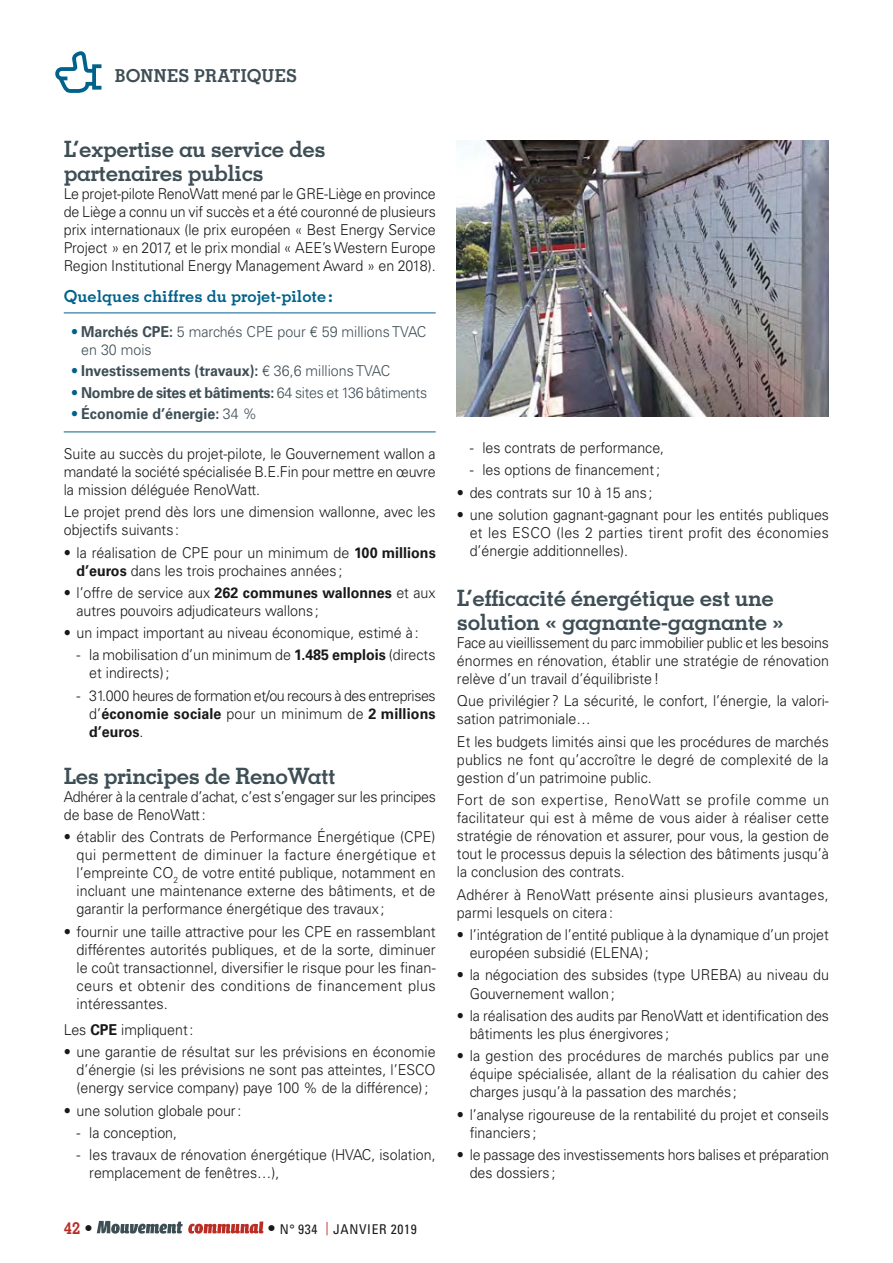
<style>
.page{position:relative;width:893px;height:1263px;background:#fff}
.page>*{position:absolute;margin:0;border:0;box-sizing:border-box;transform-origin:0 0}
.t1{font:700 22.5px/24px "Memphis LT Std";letter-spacing:-.02em;color:#3e4e55}
.t2{font:700 17.85px "Memphis LT Std";letter-spacing:.015em;color:#3e4e55}
.t3{font:700 16.5px "Memphis LT Std";color:#00628b}
.t4{font:700 16.5px "Memphis LT Std";color:#ba2d25}
.t5{font:300 15px/18px "Univers LT Std";color:#181a18;scale:.95 1}
.t6{font:300 15px/18px "Univers LT Std";color:#181a18;text-align:justify}
.t7{font:300 15px/18px "Univers LT Std";letter-spacing:.02em;color:#181a18;scale:.95 1}
.t8{font:700 15px "Univers LT Std";color:#3e4e55;scale:.95 1}
.t9{font:300 15px/18px "Univers LT Std";color:#3e4e55;scale:.95 1}
.t10{font:700 15px "Univers LT Std";letter-spacing:-.02em;color:#3e4e55;scale:.95 1}
.t11{font:condensed 13.5px "Univers LT Std";letter-spacing:.05em;color:#181a18}
.s1{font-weight:700;color:#00628b}
.s2{font-weight:700}
.s3{color:#00628b}
.s4{font-weight:300}
.s5{color:#181a18}
.s6{font-family:"Memphis LT Std";font-weight:700;font-stretch:normal;font-size:16.5px}
.s7{color:#ba2d25}
</style>
<div class="page">
<svg style="left:55px;top:51px;width:37px;height:42px"></svg>
<div style="left:92px;top:64px;width:11px;height:26px;border:4px solid #00628b"></div>
<hr style="left:64px;top:313px;width:372px;height:1px;background:#00628b">
<hr style="left:64px;top:432px;width:372px;height:1px;background:#00628b">
<img style="left:457px;top:141px;width:372px;height:276px">
<svg style="left:97px;top:1221px;width:166px;height:13px"></svg>
<p class="t2" style="left:115px;top:68px;width:184px">BONNES PRATIQUES</p>
<h1 class="t1" style="left:64px;top:138px;width:263px">L’expertise au service des partenaires publics</h1>
<p class="t5" style="left:64px;top:185px;width:393px;text-align:justify">Le projet-pilote RenoWatt mené par le GRE-Liège en province de Liège a connu un vif succès et a été couronné de plusieurs prix internationaux (le prix européen « Best Energy Service Project » en 2017, et le prix mondial « AEE’s Western Europe Region Institutional Energy Management Award » en 2018).</p>
<p class="t3" style="left:64px;top:289px;width:270px">Quelques chiffres du projet-pilote :</p>
<p class="t9" style="left:81px;top:323px;width:365px;text-indent:-9px"><span class="s1">•</span> <span class="s2">Marchés CPE:</span> 5 marchés CPE pour € 59 millions TVAC en 30 mois</p>
<p class="t8" style="left:72px;top:365px;width:336px"><span class="s3">•</span> Investissements (travaux): <span class="s4">€ 36,6 millions TVAC</span></p>
<p class="t10" style="left:72px;top:386px;width:375px"><span class="s3">•</span> Nombre de sites et bâtiments: <span class="s4">64 sites et 136 bâtiments</span></p>
<p class="t8" style="left:72px;top:407px;width:196px"><span class="s3">•</span> Économie d’énergie: <span class="s4">34 %</span></p>
<p class="t5" style="left:64px;top:446px;width:393px;text-align:justify">Suite au succès du projet-pilote, le Gouvernement wallon a mandaté la société spécialisée B.E.Fin pour mettre en œuvre la mission déléguée RenoWatt.</p>
<p class="t5" style="left:64px;top:504px;width:393px">Le projet prend dès lors une dimension wallonne, avec les objectifs suivants :</p>
<p class="t5" style="left:76px;top:544px;width:380px;text-indent:-13px">• la réalisation de CPE pour un minimum de <span class="s2">100 millions d’euros</span> dans les trois prochaines années ;</p>
<p class="t5" style="left:76px;top:584px;width:380px;text-indent:-13px">• l’offre de service aux <span class="s2">262 communes wallonnes</span> et aux autres pouvoirs adjudicateurs wallons ;</p>
<p class="t5" style="left:64px;top:625px;width:375px">• un impact important au niveau économique, estimé à :</p>
<p class="t5" style="left:89px;top:647px;width:366px;text-indent:-13px">- la mobilisation d’un minimum de <span class="s2">1.485 emplois</span> (directs et indirects) ;</p>
<p class="t5" style="left:89px;top:687px;width:366px;text-align:justify;text-indent:-13px">- 31.000 heures de formation et/ou recours à des entreprises d’<span class="s2">économie sociale</span> pour un minimum de <span class="s2">2 millions d’euros</span>.</p>
<h1 class="t1" style="left:64px;top:765px;width:273px">Les principes de RenoWatt</h1>
<p class="t5" style="left:64px;top:789px;width:393px">Adhérer à la centrale d’achat, c’est s’engager sur les principes de base de RenoWatt :</p>
<p class="t5" style="left:76px;top:829px;width:380px;text-align:justify;text-indent:-13px">• établir des Contrats de Performance Énergétique (CPE) qui permettent de diminuer la facture énergétique et l’empreinte CO<sub>2</sub> de votre entité publique, notamment en incluant une maintenance externe des bâtiments, et de garantir la performance énergétique des travaux ;</p>
<p class="t6" style="left:77px;top:923px;width:361px;text-indent:-13px">• fournir une taille attractive pour les CPE en rassemblant différentes autorités publiques, et de la sorte, diminuer le coût transactionnel, diversifier le risque pour les finan&shy;ceurs et obtenir des conditions de financement plus intéressantes.</p>
<p class="t5" style="left:64px;top:1022px;width:138px">Les <span class="s2">CPE</span> impliquent :</p>
<p class="t5" style="left:77px;top:1044px;width:380px;text-align:justify;text-indent:-13px">• une garantie de résultat sur les prévisions en économie d’énergie (si les prévisions ne sont pas atteintes, l’ESCO (energy service company) paye 100 % de la différence) ;</p>
<p class="t5" style="left:64px;top:1102px;width:188px">• une solution globale pour :</p>
<p class="t5" style="left:77px;top:1124px;width:107px">- la conception,</p>
<p class="t5" style="left:89px;top:1147px;width:366px;text-indent:-13px">- les travaux de rénovation énergétique (HVAC, isolation, remplacement de fenêtres…),</p>
<p class="t4" style="left:64px;top:1221px;width:30px">42 <span class="s5">•</span></p>
<p class="t11" style="left:267px;top:1221px;width:151px"><span class="s6">•</span> N° 934 <span class="s7">|</span> JANVIER 2019</p>
<p class="t5" style="left:470px;top:440px;width:206px">- les contrats de performance,</p>
<p class="t5" style="left:470px;top:462px;width:202px">- les options de financement ;</p>
<p class="t5" style="left:457px;top:484px;width:207px">• des contrats sur 10 à 15 ans ;</p>
<p class="t5" style="left:470px;top:507px;width:380px;text-align:justify;text-indent:-13px">• une solution gagnant-gagnant pour les entités publiques et les ESCO (les 2 parties tirent profit des économies d’énergie additionnelles).</p>
<h1 class="t1" style="left:457px;top:587px;width:329px">L’efficacité énergétique est une solution « gagnante-gagnante »</h1>
<p class="t5" style="left:457px;top:634px;width:393px;text-align:justify">Face au vieillissement du parc immobilier public et les besoins énormes en rénovation, établir une stratégie de rénovation relève d’un travail d’équilibriste !</p>
<p class="t5" style="left:457px;top:693px;width:393px">Que privilégier ? La sécurité, le confort, l’énergie, la valori&shy;sation patrimoniale…</p>
<p class="t5" style="left:457px;top:733px;width:393px;text-align:justify">Et les budgets limités ainsi que les procédures de marchés publics ne font qu’accroître le degré de complexité de la gestion d’un patrimoine public.</p>
<p class="t5" style="left:457px;top:792px;width:393px;text-align:justify">Fort de son expertise, RenoWatt se profile comme un facilitateur qui est à même de vous aider à réaliser cette stratégie de rénovation et assurer, pour vous, la gestion de tout le processus depuis la sélection des bâtiments jusqu’à la conclusion des contrats.</p>
<p class="t7" style="left:457px;top:886px;width:393px">Adhérer à RenoWatt présente ainsi plusieurs avantages, parmi lesquels on citera :</p>
<p class="t5" style="left:470px;top:927px;width:379px;text-indent:-13px">• l’intégration de l’entité publique à la dynamique d’un projet européen subsidié (ELENA) ;</p>
<p class="t5" style="left:470px;top:967px;width:380px;text-indent:-13px">• la négociation des subsides (type UREBA) au niveau du<br>Gouvernement wallon ;</p>
<p class="t5" style="left:470px;top:1007px;width:380px;text-indent:-13px">• la réalisation des audits par RenoWatt et identification des bâtiments les plus énergivores ;</p>
<p class="t5" style="left:470px;top:1048px;width:380px;text-align:justify;text-indent:-13px">• la gestion des procédures de marchés publics par une équipe spécialisée, allant de la réalisation du cahier des charges jusqu’à la passation des marchés ;</p>
<p class="t5" style="left:470px;top:1106px;width:380px;text-indent:-13px">• l’analyse rigoureuse de la rentabilité du projet et conseils financiers ;</p>
<p class="t5" style="left:470px;top:1147px;width:380px;text-indent:-13px">• le passage des investissements hors balises et préparation des dossiers ;</p>
</div>
